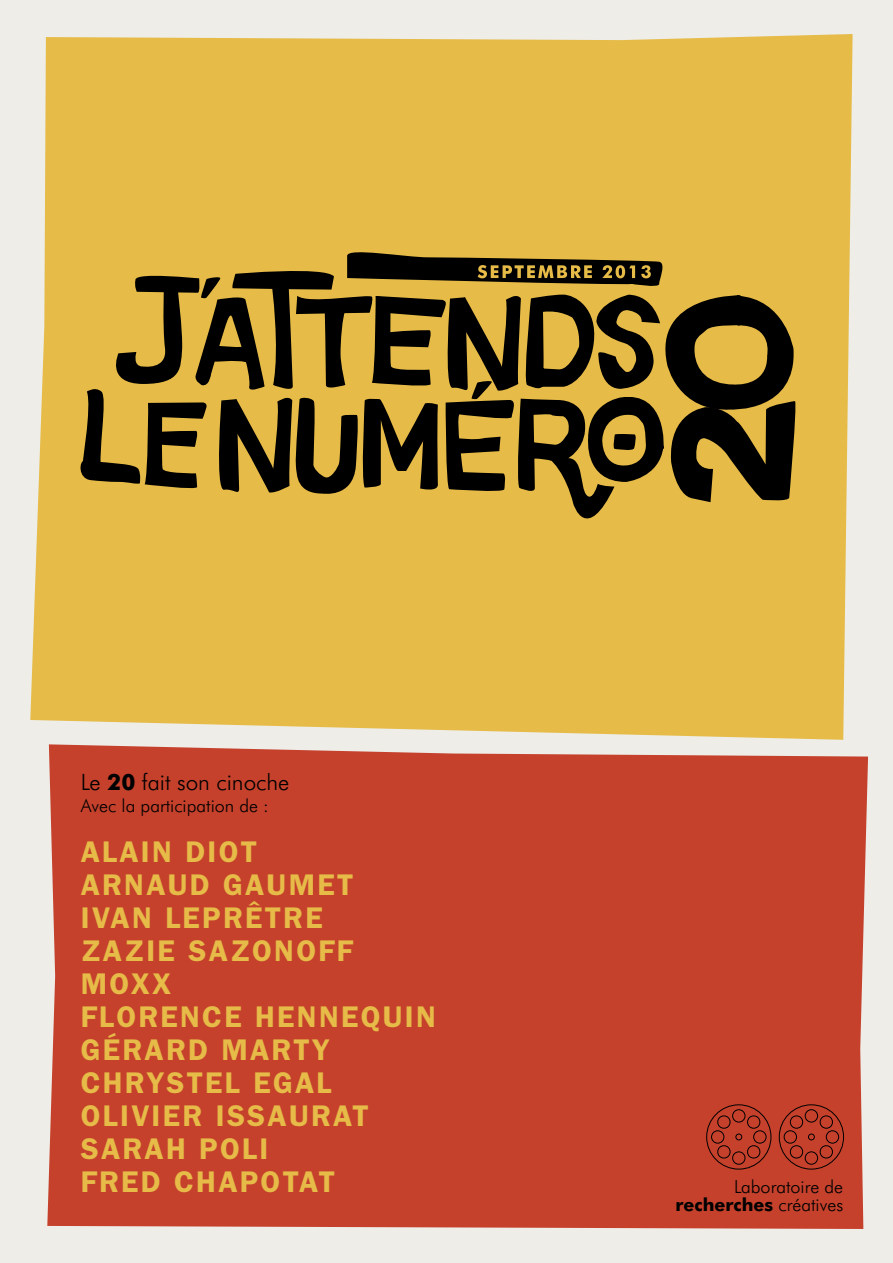
<style>
.page{position:relative;width:893px;height:1263px;background:#eeede8}
.page>*{position:absolute;margin:0;border:0;box-sizing:border-box;transform-origin:0 0}
.t1{font:600 30px/33px "Franklin Gothic LT";letter-spacing:.075em;color:#e6bb48}
.t2{font:300 22.5px "Futura BT";color:#000}
.t3{font:300 18px/18px "Futura BT";color:#000;text-align:right}
.s1{font-weight:700}
</style>
<div class="page">
<div style="left:30px;top:34px;width:823px;height:706px;background:#e6bb48"></div>
<div style="left:47px;top:744px;width:821px;height:485px;background:#c5412c"></div>
<svg style="left:78px;top:247px;width:719px;height:299px"></svg>
<div style="left:779px;top:1104px;width:65px;height:65px;border:1px solid #000;border-radius:50%"></div>
<svg style="left:783px;top:1109px;width:56px;height:56px"></svg>
<div style="left:808px;top:1133px;width:7px;height:7px;border:1px solid #000;border-radius:50%"></div>
<div style="left:706px;top:1104px;width:65px;height:65px;border:1px solid #000;border-radius:50%"></div>
<svg style="left:711px;top:1109px;width:56px;height:56px"></svg>
<div style="left:735px;top:1133px;width:7px;height:7px;border:1px solid #000;border-radius:50%"></div>
<p class="t2" style="left:81px;top:768px;width:210px">Le <span class="s1">20</span> fait son cinoche</p>
<p class="t3" style="left:81px;top:797px;width:190px">Avec la participation de :</p>
<p class="t1" style="left:81px;top:835px;width:357px">ALAIN DIOT<br>ARNAUD GAUMET<br>IVAN LEPRÊTRE<br>ZAZIE SAZONOFF<br>MOXX<br>FLORENCE HENNEQUIN<br>GÉRARD MARTY<br>CHRYSTEL EGAL<br>OLIVIER ISSAURAT<br>SARAH POLI<br>FRED CHAPOTAT</p>
<p class="t3" style="left:675px;top:1177px;width:169px">Laboratoire de <span class="s1">recherches</span> créatives</p>
</div>
